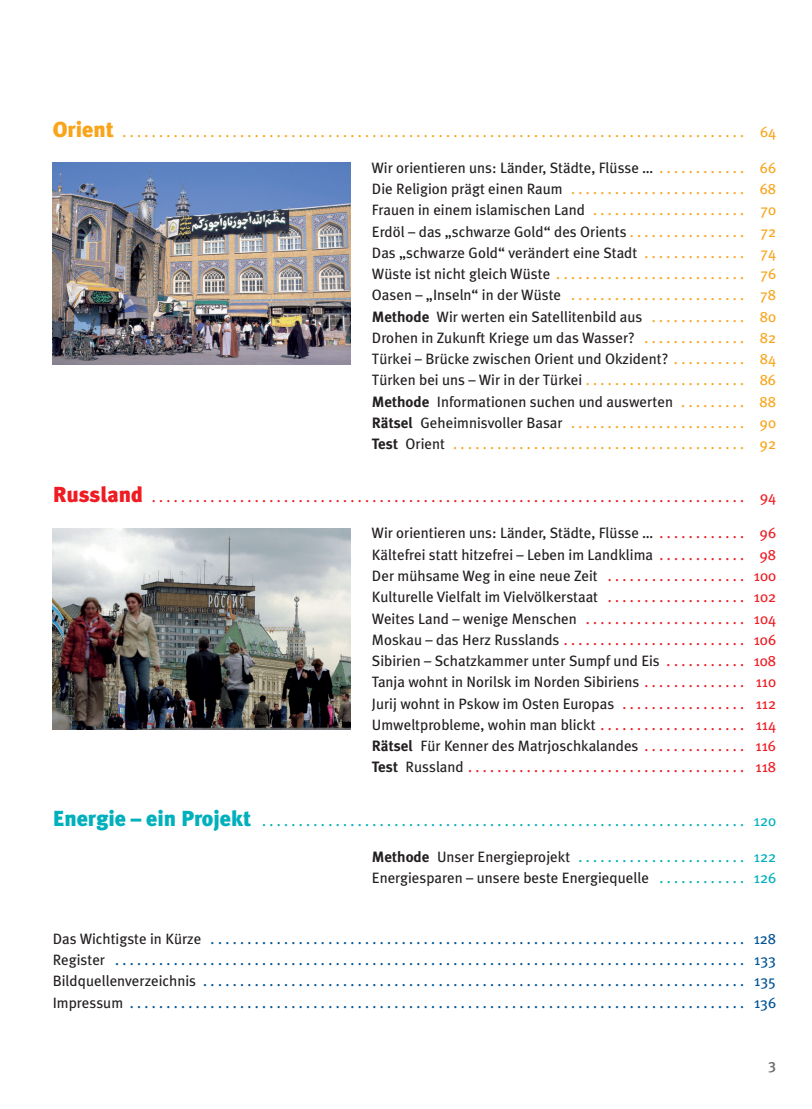
<style>
.page{position:relative;width:812px;height:1109px;background:#fff}
.page>*{position:absolute;margin:0;border:0;box-sizing:border-box;transform-origin:0 0}
.t1{font:15px/21.3px "Meta Plus CV Book";color:#231f20;text-align:justify}
.t2{font:15px/21.3px "Meta Plus CV Book";color:#005495;text-align:justify}
.t3{font:15px "Meta Plus CV Book";color:#f9a51b}
.t4{font:15px/21.3px "Meta Plus CV Book";color:#ee1d23;text-align:right}
.t5{font:15px "Meta Plus CV Book";color:#00b0bc}
.t6{font:15px "Meta Plus CV Medium Caps";color:#6c6d70}
.s1{font-family:"Meta Plus CV Black";font-size:21.75px}
.s2{color:#f9a51b}
.s3{color:#231f20}
.s4{font-family:"Meta Plus CV Bold"}
.s5{font-family:"Meta Plus CV Bold";color:#231f20}
.s6{color:#ee1d23}
.s7{color:#00b0bc}
</style>
<div class="page">
<img style="left:53px;top:163px;width:297px;height:201px">
<img style="left:53px;top:528px;width:297px;height:202px">
<p class="t3" style="left:53px;top:123px;width:685px"><span class="s1">Orient</span> . . . . . . . . . . . . . . . . . . . . . . . . . . . . . . . . . . . . . . . . . . . . . . . . . . . . . . . . . . . . . . . . . . . . . . . . . . . . . . . . . . . .</p>
<p class="t3" style="left:759px;top:123px;width:18px">64</p>
<p class="t1" style="left:371px;top:157px;width:366px">Wir orientieren uns: Länder, Städte, Flüsse … <span class="s2">. . . . . . . . . . .</span></p>
<p class="t3" style="left:759px;top:159px;width:18px">66</p>
<p class="t1" style="left:372px;top:178px;width:366px">Die Religion prägt einen Raum <span class="s2">. . . . . . . . . . . . . . . . . . . . . . .</span></p>
<p class="t3" style="left:759px;top:180px;width:18px">68</p>
<p class="t1" style="left:372px;top:199px;width:366px">Frauen in einem islamischen Land <span class="s2">. . . . . . . . . . . . . . . . . . . .</span></p>
<p class="t3" style="left:760px;top:201px;width:17px">70</p>
<p class="t1" style="left:372px;top:221px;width:366px">Erdöl – das „schwarze Gold“ des Orients <span class="s2">. . . . . . . . . . . . . . .</span></p>
<p class="t3" style="left:760px;top:223px;width:17px">72</p>
<p class="t1" style="left:372px;top:242px;width:366px">Das „schwarze Gold“ verändert eine Stadt <span class="s2">. . . . . . . . . . . . .</span></p>
<p class="t3" style="left:760px;top:244px;width:17px">74</p>
<p class="t3" style="left:372px;top:265px;width:366px"><span class="s3">Wüste ist nicht gleich Wüste</span> . . . . . . . . . . . . . . . . . . . . . . . . .</p>
<p class="t3" style="left:760px;top:265px;width:17px">76</p>
<p class="t1" style="left:372px;top:284px;width:366px">Oasen – „Inseln“ in der Wüste <span class="s2">. . . . . . . . . . . . . . . . . . . . . . .</span></p>
<p class="t3" style="left:760px;top:286px;width:17px">78</p>
<p class="t1" style="left:372px;top:306px;width:366px"><span class="s4">Methode</span> Wir werten ein Satellitenbild aus <span class="s2">. . . . . . . . . . . .</span></p>
<p class="t3" style="left:759px;top:308px;width:18px">80</p>
<p class="t1" style="left:372px;top:327px;width:366px">Drohen in Zukunft Kriege um das Wasser? <span class="s2">. . . . . . . . . . . . .</span></p>
<p class="t3" style="left:759px;top:329px;width:18px">82</p>
<p class="t1" style="left:372px;top:348px;width:366px">Türkei – Brücke zwischen Orient und Okzident? <span class="s2">. . . . . . . . .</span></p>
<p class="t3" style="left:759px;top:350px;width:18px">84</p>
<p class="t1" style="left:372px;top:369px;width:366px">Türken bei uns – Wir in der Türkei <span class="s2">. . . . . . . . . . . . . . . . . . . . .</span></p>
<p class="t3" style="left:759px;top:371px;width:18px">86</p>
<p class="t1" style="left:372px;top:391px;width:366px"><span class="s4">Methode</span> Informationen suchen und auswerten <span class="s2">. . . . . . . .</span></p>
<p class="t3" style="left:759px;top:393px;width:18px">88</p>
<p class="t3" style="left:372px;top:414px;width:366px"><span class="s5">Rätsel</span> <span class="s3">Geheimnisvoller Basar</span> . . . . . . . . . . . . . . . . . . . . . . .</p>
<p class="t3" style="left:759px;top:414px;width:18px">90</p>
<p class="t3" style="left:372px;top:435px;width:366px"><span class="s5">Test</span> <span class="s3">Orient</span> . . . . . . . . . . . . . . . . . . . . . . . . . . . . . . . . . . . . . . .</p>
<p class="t3" style="left:759px;top:435px;width:18px">92</p>
<p class="t4" style="left:53px;top:486px;width:685px"><span class="s1">Russland</span> . . . . . . . . . . . . . . . . . . . . . . . . . . . . . . . . . . . . . . . . . . . . . . . . . . . . . . . . . . . . . . . . . . . . . . . . . . . . . . . .</p>
<p class="t4" style="left:759px;top:486px;width:18px">94</p>
<p class="t1" style="left:371px;top:522px;width:366px">Wir orientieren uns: Länder, Städte, Flüsse … <span class="s6">. . . . . . . . . . .</span></p>
<p class="t4" style="left:759px;top:522px;width:18px">96</p>
<p class="t1" style="left:372px;top:544px;width:366px">Kältefrei statt hitzefrei – Leben im Landklima <span class="s6">. . . . . . . . . . .</span></p>
<p class="t1" style="left:372px;top:544px;width:405px;text-indent:388px"><span class="s6">98<br></span>Der mühsame Weg in eine neue Zeit <span class="s6">. . . . . . . . . . . . . . . . . . 100<br></span>Kulturelle Vielfalt im Vielvölkerstaat <span class="s6">. . . . . . . . . . . . . . . . . . 102<br></span>Weites Land – wenige Menschen <span class="s6">. . . . . . . . . . . . . . . . . . . . . 104<br></span>Moskau – das Herz Russlands <span class="s6">. . . . . . . . . . . . . . . . . . . . . . . . 106<br></span>Sibirien – Schatzkammer unter Sumpf und Eis <span class="s6">. . . . . . . . . . 108<br></span>Tanja wohnt in Norilsk im Norden Sibiriens <span class="s6">. . . . . . . . . . . . .</span></p>
<p class="t4" style="left:755px;top:671px;width:22px">110</p>
<p class="t1" style="left:372px;top:693px;width:366px">Jurij wohnt in Pskow im Osten Europas <span class="s6">. . . . . . . . . . . . . . . .</span></p>
<p class="t4" style="left:755px;top:693px;width:22px">112</p>
<p class="t1" style="left:372px;top:714px;width:366px">Umweltprobleme, wohin man blickt <span class="s6">. . . . . . . . . . . . . . . . . . .</span></p>
<p class="t4" style="left:755px;top:714px;width:22px">114</p>
<p class="t1" style="left:372px;top:735px;width:366px"><span class="s4">Rätsel</span> Für Kenner des Matrjoschkalandes <span class="s6">. . . . . . . . . . . . .</span></p>
<p class="t4" style="left:372px;top:735px;width:405px">116<br><span class="s5">Test</span> <span class="s3">Russland</span> . . . . . . . . . . . . . . . . . . . . . . . . . . . . . . . . . . . . . 118</p>
<p class="t5" style="left:53px;top:812px;width:724px"><span class="s1">Energie – ein Projekt</span> . . . . . . . . . . . . . . . . . . . . . . . . . . . . . . . . . . . . . . . . . . . . . . . . . . . . . . . . . . . . . . . . . 120</p>
<p class="t1" style="left:372px;top:846px;width:405px"><span class="s4">Methode</span> Unser Energieprojekt <span class="s7">. . . . . . . . . . . . . . . . . . . . . . 122<br></span>Energiesparen – unsere beste Energiequelle <span class="s7">. . . . . . . . . . . 126</span></p>
<p class="t2" style="left:53px;top:928px;width:724px"><span class="s3">Das Wichtigste in Kürze</span> . . . . . . . . . . . . . . . . . . . . . . . . . . . . . . . . . . . . . . . . . . . . . . . . . . . . . . . . . . . . . . . . . . . . . . . . 128<br><span class="s3">Register</span> . . . . . . . . . . . . . . . . . . . . . . . . . . . . . . . . . . . . . . . . . . . . . . . . . . . . . . . . . . . . . . . . . . . . . . . . . . . . . . . . . . . . . 133<br><span class="s3">Bildquellenverzeichnis</span> . . . . . . . . . . . . . . . . . . . . . . . . . . . . . . . . . . . . . . . . . . . . . . . . . . . . . . . . . . . . . . . . . . . . . . . . . 135<br><span class="s3">Impressum</span> . . . . . . . . . . . . . . . . . . . . . . . . . . . . . . . . . . . . . . . . . . . . . . . . . . . . . . . . . . . . . . . . . . . . . . . . . . . . . . . . . . . 136</p>
<p class="t6" style="left:768px;top:1058px;width:10px">3</p>
</div>
